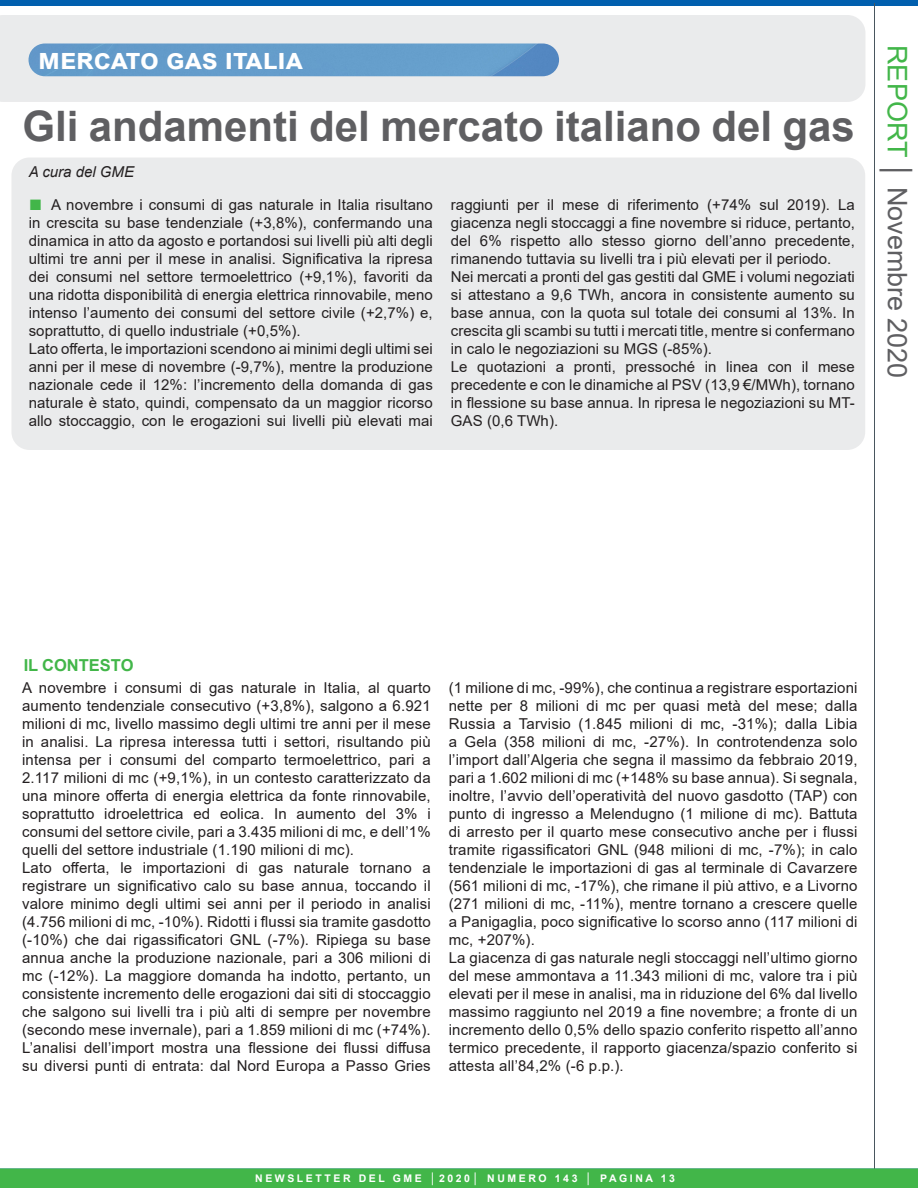
<style>
.page{position:relative;width:918px;height:1188px;background:#fff}
.page>*{position:absolute;margin:0;border:0;box-sizing:border-box;transform-origin:0 0}
.titolo_arancio_più_p{font:700 42px "Arial";color:#5f5f62}
.t1{font:700 28.5px "Arial";color:#fff}
.titolo_arancio_più_p-2{font:27px "Arial";color:#5f5f62}
.didascalia{font:700 16.5px "Arial";color:#42b649}
.t2{font:15px/18px "Arial";letter-spacing:.01em;color:#231f20;text-align:justify}
.t3{font:italic 15px "Arial";color:#231f20}
.t4{font:700 10.5px "Arial";letter-spacing:.245em;color:#fff}
.s1{font-weight:700;font-size:22.5px;color:#42b649}
.s2{color:#42b649}
</style>
<div class="page">
<div style="left:0;top:15px;width:865px;height:87px;background:#eaebec"></div>
<img style="left:28px;top:44px;width:531px;height:32px;border-radius:16px">
<div style="left:0;top:0;width:918px;height:6px;background:#015fae"></div>
<hr style="left:874px;top:3px;width:1px;height:1185px;background:#49565e">
<div style="left:0;top:1168px;width:918px;height:20px;background:#42b649"></div>
<div style="left:11px;top:158px;width:854px;height:292px;background:#eaebec;border-radius:18px"></div>
<p class="t1" style="left:38px;top:39px;width:265px">mercato gas italia</p>
<p class="titolo_arancio_più_p" style="left:22px;top:97px;width:834px">Gli andamenti del mercato italiano del gas</p>
<p class="t3" style="left:29px;top:162px;width:107px">A cura del GME</p>
<p class="t2" style="left:29px;top:196px;width:406px"><span class="s1">■</span> A novembre i consumi di gas naturale in Italia risultano in crescita su base tendenziale (+3,8%), confermando una dinamica in atto da agosto e portandosi sui livelli più alti degli ultimi tre anni per il mese in analisi. Significativa la ripresa dei consumi nel settore termoelettrico (+9,1%), favoriti da una ridotta disponibilità di energia elettrica rinnovabile, meno intenso l’aumento dei consumi del settore civile (+2,7%) e, soprattutto, di quello industriale (+0,5%).</p>
<p class="t2" style="left:29px;top:340px;width:406px">Lato offerta, le importazioni scendono ai minimi degli ultimi sei anni per il mese di novembre (-9,7%), mentre la produzione nazionale cede il 12%: l’incremento della domanda di gas naturale è stato, quindi, compensato da un maggior ricorso allo stoccaggio, con le erogazioni sui livelli più elevati mai</p>
<p class="t2" style="left:451px;top:196px;width:406px">raggiunti per il mese di riferimento (+74% sul 2019). La giacenza negli stoccaggi a fine novembre si riduce, pertanto, del 6% rispetto allo stesso giorno dell’anno precedente, rimanendo tuttavia su livelli tra i più elevati per il periodo.</p>
<p class="t2" style="left:451px;top:268px;width:406px">Nei mercati a pronti del gas gestiti dal GME i volumi negoziati si attestano a 9,6 TWh, ancora in consistente aumento su base annua, con la quota sul totale dei consumi al 13%. In crescita gli scambi su tutti i mercati title, mentre si confermano in calo le negoziazioni su MGS (-85%).</p>
<p class="t2" style="left:451px;top:358px;width:406px">Le quotazioni a pronti, pressoché in linea con il mese precedente e con le dinamiche al PSV (13,9 €/MWh), tornano in flessione su base annua. In ripresa le negoziazioni su MT-GAS (0,6 TWh).</p>
<p class="titolo_arancio_più_p-2" style="left:916px;top:45px;width:335px;rotate:90deg"><span class="s2">REPORT</span> │ Novembre 2020</p>
<p class="didascalia" style="left:24px;top:653px;width:111px">IL CONTESTO</p>
<p class="t2" style="left:22px;top:678px;width:410px">A novembre i consumi di gas naturale in Italia, al quarto aumento tendenziale consecutivo (+3,8%), salgono a 6.921 milioni di mc, livello massimo degli ultimi tre anni per il mese in analisi. La ripresa interessa tutti i settori, risultando più intensa per i consumi del comparto termoelettrico, pari a 2.117 milioni di mc (+9,1%), in un contesto caratterizzato da una minore offerta di energia elettrica da fonte rinnovabile, soprattutto idroelettrica ed eolica. In aumento del 3% i consumi del settore civile, pari a 3.435 milioni di mc, e dell’1% quelli del settore industriale (1.190 milioni di mc).</p>
<p class="t2" style="left:22px;top:858px;width:410px">Lato offerta, le importazioni di gas naturale tornano a registrare un significativo calo su base annua, toccando il valore minimo degli ultimi sei anni per il periodo in analisi (4.756 milioni di mc, -10%). Ridotti i flussi sia tramite gasdotto (-10%) che dai rigassificatori GNL (-7%). Ripiega su base annua anche la produzione nazionale, pari a 306 milioni di mc (-12%). La maggiore domanda ha indotto, pertanto, un consistente incremento delle erogazioni dai siti di stoccaggio che salgono sui livelli tra i più alti di sempre per novembre (secondo mese invernale), pari a 1.859 milioni di mc (+74%).</p>
<p class="t2" style="left:22px;top:1038px;width:410px">L’analisi dell’import mostra una flessione dei flussi diffusa su diversi punti di entrata: dal Nord Europa a Passo Gries</p>
<p class="t2" style="left:449px;top:678px;width:410px">(1 milione di mc, -99%), che continua a registrare esportazioni nette per 8 milioni di mc per quasi metà del mese; dalla Russia a Tarvisio (1.845 milioni di mc, -31%); dalla Libia a Gela (358 milioni di mc, -27%). In controtendenza solo l’import dall’Algeria che segna il massimo da febbraio 2019, pari a 1.602 milioni di mc (+148% su base annua). Si segnala, inoltre, l’avvio dell’operatività del nuovo gasdotto (TAP) con punto di ingresso a Melendugno (1 milione di mc). Battuta di arresto per il quarto mese consecutivo anche per i flussi tramite rigassificatori GNL (948 milioni di mc, -7%); in calo tendenziale le importazioni di gas al terminale di Cavarzere (561 milioni di mc, -17%), che rimane il più attivo, e a Livorno (271 milioni di mc, -11%), mentre tornano a crescere quelle a Panigaglia, poco significative lo scorso anno (117 milioni di mc, +207%).</p>
<p class="t2" style="left:449px;top:948px;width:410px">La giacenza di gas naturale negli stoccaggi nell’ultimo giorno del mese ammontava a 11.343 milioni di mc, valore tra i più elevati per il mese in analisi, ma in riduzione del 6% dal livello massimo raggiunto nel 2019 a fine novembre; a fronte di un incremento dello 0,5% dello spazio conferito rispetto all’anno termico precedente, il rapporto giacenza/spazio conferito si attesta all’84,2% (-6 p.p.).</p>
<p class="t4" style="left:255px;top:1171px;width:421px">NEWSLETTER DEL GME │2020│ NUMERO 143 │ PAGINA 13</p>
<p class="t4" style="left:213px;top:1173px;width:505px">NEWSLETTER DEL GME │ FEBBRAIO 2010 │ NUMERO 25 │ PAGINA 13</p>
</div>
